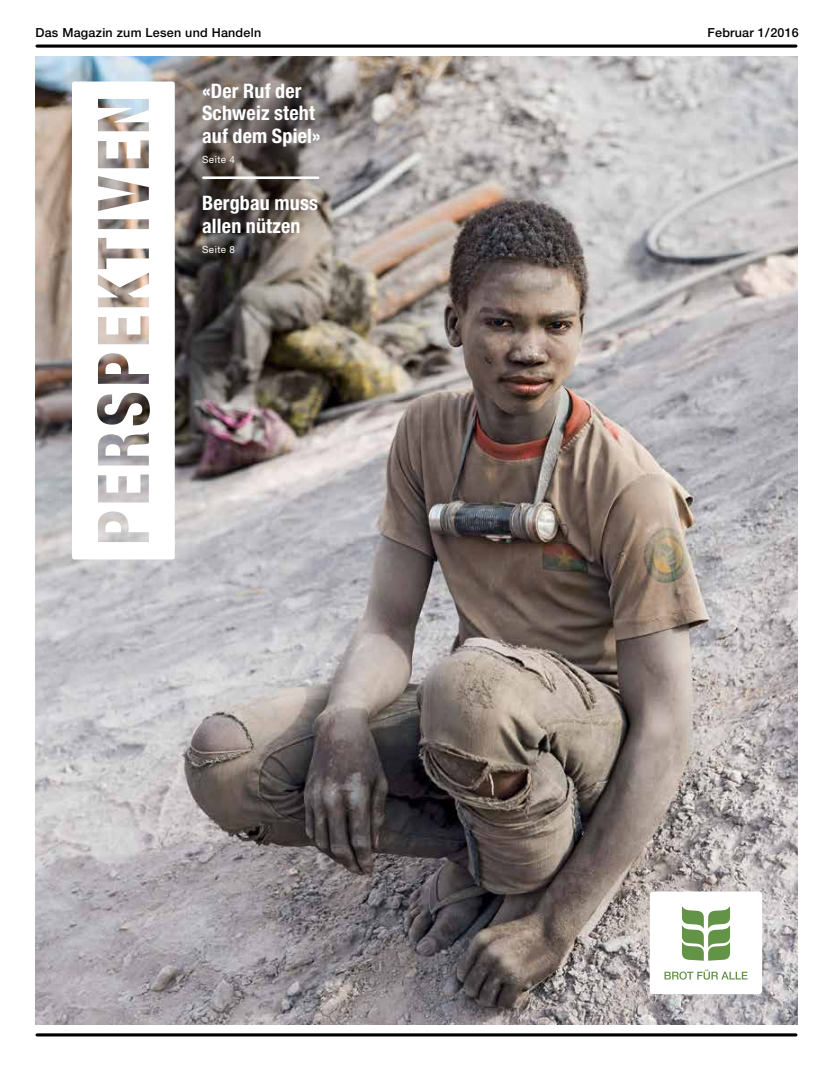
<style>
.page{position:relative;width:833px;height:1081px;background:#fff}
.page>*{position:absolute;margin:0;border:0;box-sizing:border-box;transform-origin:0 0}
.t1{font:700 condensed 20px/22.5px "Helvetica Neue LT Std";letter-spacing:.01em;color:#fff}
.t2{font:500 12.5px "Helvetica Neue LT Std";letter-spacing:.02em;color:#000}
.t3{font:9.88px "Helvetica Neue LT Std";letter-spacing:.05em;color:#fff}
</style>
<div class="page">
<img style="left:35px;top:56px;width:762px;height:969px">
<hr style="left:203px;top:176px;width:115px;height:3px;background:#fff">
<hr style="left:37px;top:1033px;width:759px;height:3px;background:#000">
<svg style="left:72px;top:81px;width:103px;height:478px"></svg>
<div style="left:650px;top:891px;width:112px;height:103px;background:#fff;border-radius:4px"></div>
<svg style="left:664px;top:969px;width:83px;height:10px"></svg>
<svg style="left:682px;top:906px;width:48px;height:54px"></svg>
<hr style="left:37px;top:45px;width:759px;height:3px;background:#000">
<p class="t2" style="left:35px;top:25px;width:227px">Das Magazin zum Lesen und Handeln</p>
<p class="t1" style="left:202px;top:79px;width:120px">«Der Ruf der<br>Schweiz steht auf dem Spiel»</p>
<p class="t3" style="left:202px;top:153px;width:34px">Seite 4</p>
<p class="t1" style="left:202px;top:191px;width:117px">Bergbau muss allen nützen</p>
<p class="t3" style="left:202px;top:243px;width:34px">Seite 8</p>
<p class="t2" style="left:707px;top:25px;width:93px">Februar 1/2016</p>
</div>
